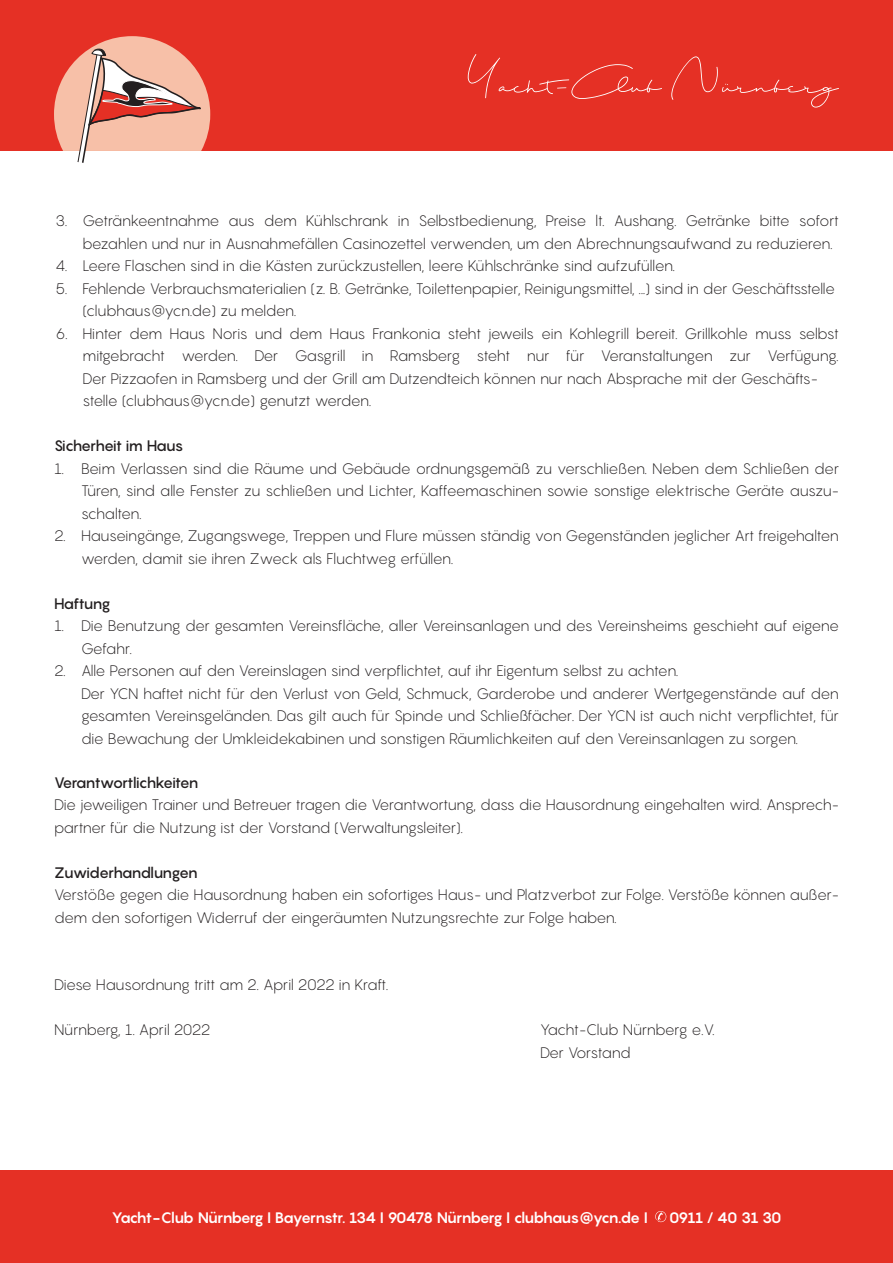
<style>
.page{position:relative;width:893px;height:1263px;background:#fff}
.page>*{position:absolute;margin:0;border:0;box-sizing:border-box;transform-origin:0 0}
.t1{font:300 15px/22.5px "Pangram";letter-spacing:-.045em;color:#231f20}
.t2{font:700 15px "Pangram";letter-spacing:-.07em;color:#fff}
.t3{font:500 15px "Pangram";letter-spacing:-.055em;color:#231f20}
</style>
<div class="page">
<div style="left:0;top:0;width:893px;height:151px;background:#e53025"></div>
<svg style="left:54px;top:36px;width:156px;height:127px"></svg>
<div style="left:0;top:1171px;width:893px;height:92px;background:#e53025"></div>
<svg style="left:655px;top:1211px;width:11px;height:11px"></svg>
<svg style="left:468px;top:54px;width:194px;height:45px"></svg>
<svg style="left:671px;top:56px;width:168px;height:52px"></svg>
<p class="t1" style="left:82px;top:209px;width:758px;text-indent:-27px">3. Getränkeentnahme aus dem Kühlschrank in Selbstbedienung, Preise lt. Aushang. Getränke bitte sofort bezahlen und nur in Ausnahmefällen Casinozettel verwenden, um den Abrechnungsaufwand zu reduzieren.</p>
<p class="t1" style="left:56px;top:254px;width:621px">4. Leere Flaschen sind in die Kästen zurückzustellen, leere Kühlschränke sind aufzufüllen.</p>
<p class="t1" style="left:82px;top:277px;width:754px;text-indent:-27px">5. Fehlende Verbrauchsmaterialien (z. B. Getränke, Toilettenpapier, Reinigungsmittel, ...) sind in der Geschäftsstelle (clubhaus@ycn.de) zu melden.</p>
<p class="t1" style="left:82px;top:322px;width:758px;text-indent:-27px">6. Hinter dem Haus Noris und dem Haus Frankonia steht jeweils ein Kohlegrill bereit. Grillkohle muss selbst mitgebracht werden. Der Gasgrill in Ramsberg steht nur für Veranstaltungen zur Verfügung.<br>Der Pizzaofen in Ramsberg und der Grill am Dutzendteich können nur nach Absprache mit der Geschäfts&shy;stelle (clubhaus@ycn.de) genutzt werden.</p>
<p class="t3" style="left:54px;top:436px;width:131px">Sicherheit im Haus</p>
<p class="t1" style="left:81px;top:457px;width:759px;text-align:justify;text-indent:-27px">1. Beim Verlassen sind die Räume und Gebäude ordnungsgemäß zu verschließen. Neben dem Schließen der Türen, sind alle Fenster zu schließen und Lichter, Kaffeemaschinen sowie sonstige elektrische Geräte auszu&shy;schalten.</p>
<p class="t1" style="left:81px;top:524px;width:759px;text-indent:-27px">2. Hauseingänge, Zugangswege, Treppen und Flure müssen ständig von Gegenständen jeglicher Art freigehalten werden, damit sie ihren Zweck als Fluchtweg erfüllen.</p>
<p class="t3" style="left:54px;top:593px;width:58px">Haftung</p>
<p class="t1" style="left:81px;top:614px;width:759px;text-indent:-27px">1. Die Benutzung der gesamten Vereinsfläche, aller Vereinsanlagen und des Vereinsheims geschieht auf eigene<br>Gefahr.</p>
<p class="t1" style="left:81px;top:659px;width:759px;text-indent:-27px">2. Alle Personen auf den Vereinslagen sind verpflichtet, auf ihr Eigentum selbst zu achten.<br>Der YCN haftet nicht für den Verlust von Geld, Schmuck, Garderobe und anderer Wertgegenstände auf den gesamten Vereinsgeländen. Das gilt auch für Spinde und Schließfächer. Der YCN ist auch nicht verpflichtet, für die Bewachung der Umkleidekabinen und sonstigen Räumlichkeiten auf den Vereinsanlagen zu sorgen.</p>
<p class="t3" style="left:54px;top:772px;width:146px">Verantwortlichkeiten</p>
<p class="t1" style="left:54px;top:793px;width:786px">Die jeweiligen Trainer und Betreuer tragen die Verantwortung, dass die Hausordnung eingehalten wird. Ansprech&shy;partner für die Nutzung ist der Vorstand (Verwaltungsleiter).</p>
<p class="t3" style="left:54px;top:862px;width:145px">Zuwiderhandlungen</p>
<p class="t1" style="left:54px;top:883px;width:786px">Verstöße gegen die Hausordnung haben ein sofortiges Haus- und Platzverbot zur Folge. Verstöße können außer&shy;dem den sofortigen Widerruf der eingeräumten Nutzungsrechte zur Folge haben.</p>
<p class="t1" style="left:54px;top:973px;width:336px">Diese Hausordnung tritt am 2. April 2022 in Kraft.</p>
<p class="t1" style="left:54px;top:1018px;width:158px">Nürnberg, 1. April 2022</p>
<p class="t1" style="left:540px;top:1018px;width:176px">Yacht-Club Nürnberg e.V.<br>Der Vorstand</p>
<p class="t2" style="left:112px;top:1207px;width:538px">Yacht-Club Nürnberg I Bayernstr. 134 I 90478 Nürnberg I clubhaus@ycn.de I</p>
<p class="t2" style="left:669px;top:1207px;width:114px">0911 / 40 31 30</p>
</div>
